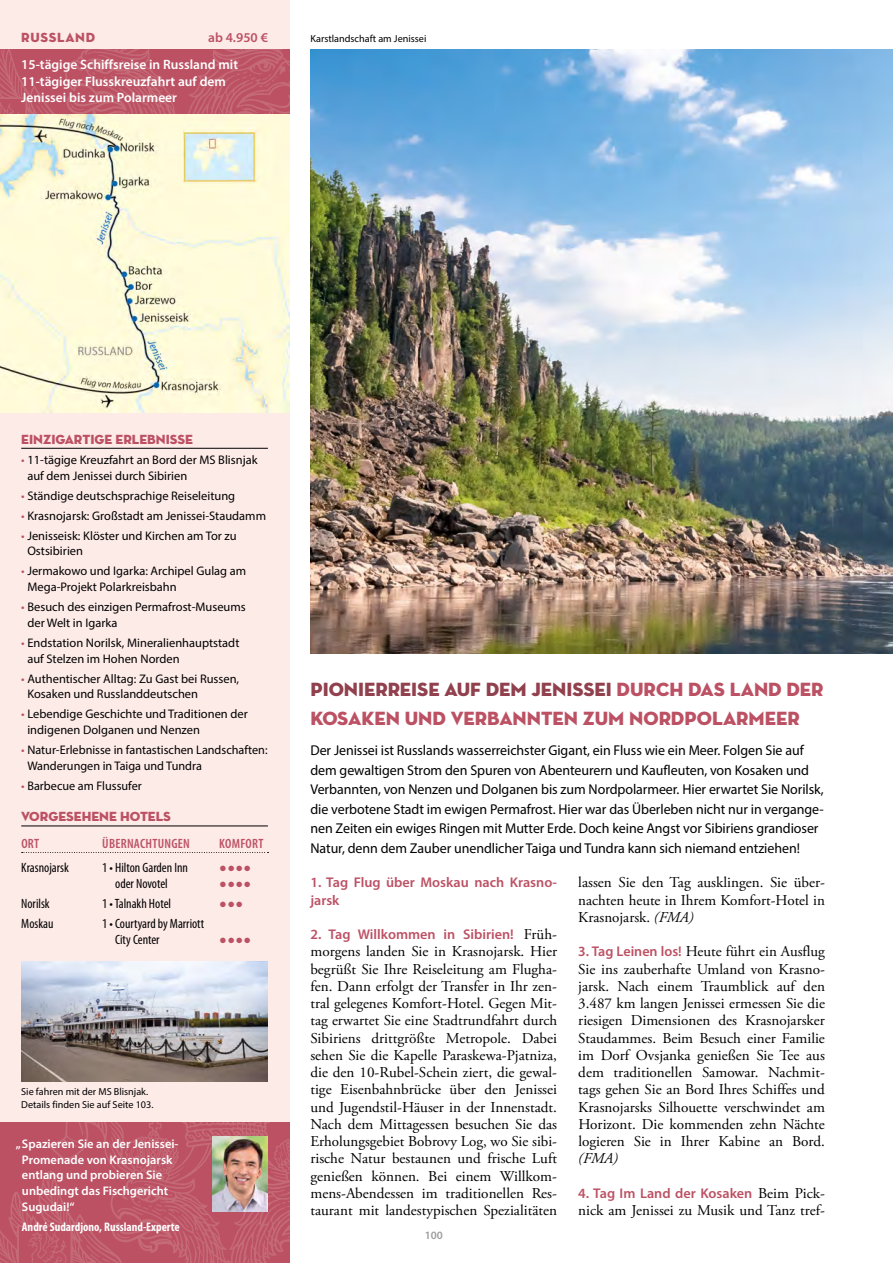
<style>
.page{position:relative;width:893px;height:1263px;background:#fff}
.page>*{position:absolute;margin:0;border:0;box-sizing:border-box;transform-origin:0 0}
.t1{font:19.5px/28.8px "Neutra Disp Titling";color:#bc5164}
.t2{font:15px/17.2px "Adobe Garamond Pro";color:#000;text-align:justify}
.t3{font:italic 15px "Adobe Garamond Pro";color:#000}
.t4{font:14.25px/19.5px "Myriad Pro";letter-spacing:-.005em;color:#000}
.t5{font:600 14.1px/17.2px "Myriad Pro";color:#bc5164}
.t6{font:condensed 13.5px/15.8px "Myriad Pro";color:#000}
.t7{font:600 13.5px/16.5px "Myriad Pro";color:#fff}
.t8{font:13.5px "Neutra Disp Titling";color:#bc5164}
.t9{font:600 condensed 13.5px "Myriad Pro";letter-spacing:.02em;color:#bc5164}
.t10{font:13.5px "Neutra Disp Titling";letter-spacing:.05em;color:#bc5164}
.t11{font:600 13.5px "Myriad Pro";color:#bc5164}
.t12{font:12.75px "Arial";color:#bc5164}
.t13{font:12.45px/15.8px "Myriad Pro";color:#000}
.t14{font:600 12.45px/15.8px "Myriad Pro";color:#fff}
.t15{font:700 condensed 12.45px "Myriad Pro";color:#fff}
.t16{font:600 11.25px "Myriad Pro";color:#9c9c9d}
.t17{font:10.2px/12.3px "Myriad Pro";color:#000}
.s1{color:#bc5164}
.s2{color:#91404d}
.s3{font-family:"Adobe Garamond Pro";font-weight:400;font-size:15px;color:#000}
.s4{font-style:italic}
.s5{font-family:"Myriad Pro";font-weight:600;font-size:14.1px;color:#bc5164}
</style>
<div class="page">
<div style="left:0;top:0;width:289px;height:1263px;background:#fdebe8"></div>
<img style="left:0;top:49px;width:289px;height:363px">
<img style="left:0;top:1123px;width:289px;height:140px">
<img style="left:310px;top:49px;width:583px;height:604px">
<hr style="left:21px;top:448px;width:247px;height:1px;background:#000">
<hr style="left:21px;top:826px;width:247px;height:1px;background:#000">
<svg style="left:22px;top:852px;width:246px;height:1px"></svg>
<img style="left:21px;top:961px;width:247px;height:120px">
<img style="left:213px;top:1136px;width:55px;height:75px">
<p class="t11" style="left:208px;top:29px;width:61px">ab 4.950 €</p>
<p class="t17" style="left:310px;top:32px;width:118px">Karstlandschaft am Jenissei</p>
<p class="t10" style="left:21px;top:29px;width:75px">RUSSLAND</p>
<p class="t7" style="left:21px;top:56px;width:218px">15-tägige Schiffsreise in Russland mit<br>11-tägiger Flusskreuzfahrt auf dem<br>Jenissei bis zum Polarmeer</p>
<p class="t8" style="left:21px;top:431px;width:173px">EINZIGARTIGE ERLEBNISSE</p>
<p class="t13" style="left:27px;top:452px;width:232px;text-indent:-6px"><span class="s1">•</span> 11-tägige Kreuzfahrt an Bord der MS Blisnjak auf dem Jenissei durch Sibirien</p>
<p class="t13" style="left:21px;top:487px;width:215px"><span class="s1">•</span> Ständige deutschsprachige Reiseleitung</p>
<p class="t13" style="left:21px;top:507px;width:246px"><span class="s1">•</span> Krasnojarsk: Großstadt am Jenissei-Staudamm</p>
<p class="t13" style="left:27px;top:527px;width:211px;text-indent:-6px"><span class="s1">•</span> Jenisseisk: Klöster und Kirchen am Tor zu<br>Ostsibirien</p>
<p class="t13" style="left:27px;top:563px;width:220px;text-indent:-6px"><span class="s1">•</span> Jermakowo und Igarka: Archipel Gulag am<br>Mega-Projekt Polarkreisbahn</p>
<p class="t13" style="left:27px;top:599px;width:220px;text-indent:-6px"><span class="s1">•</span> Besuch des einzigen Permafrost-Museums der Welt in Igarka</p>
<p class="t13" style="left:27px;top:635px;width:214px;text-indent:-6px"><span class="s1">•</span> Endstation Norilsk, Mineralienhauptstadt auf Stelzen im Hohen Norden</p>
<p class="t13" style="left:27px;top:670px;width:213px;text-indent:-6px"><span class="s1">•</span> Authentischer Alltag: Zu Gast bei Russen,<br>Kosaken und Russlanddeutschen</p>
<p class="t13" style="left:27px;top:706px;width:222px;text-indent:-6px"><span class="s1">•</span> Lebendige Geschichte und Traditionen der indigenen Dolganen und Nenzen</p>
<p class="t13" style="left:27px;top:742px;width:242px;text-indent:-6px"><span class="s1">•</span> Natur-Erlebnisse in fantastischen Landschaften:<br>Wanderungen in Taiga und Tundra</p>
<p class="t13" style="left:21px;top:778px;width:122px"><span class="s1">•</span> Barbecue am Flussufer</p>
<p class="t8" style="left:21px;top:808px;width:151px">VORGESEHENE HOTELS</p>
<p class="t9" style="left:21px;top:836px;width:19px">ORT</p>
<p class="t9" style="left:102px;top:836px;width:89px">ÜBERNACHTUNGEN</p>
<p class="t9" style="left:219px;top:836px;width:46px">KOMFORT</p>
<p class="t6" style="left:21px;top:860px;width:49px">Krasnojarsk</p>
<p class="t6" style="left:102px;top:860px;width:87px">1 • Hilton Garden Inn</p>
<p class="t12" style="left:219px;top:859px;width:33px">●●●●</p>
<p class="t6" style="left:115px;top:876px;width:54px">oder Novotel</p>
<p class="t12" style="left:219px;top:875px;width:33px">●●●●</p>
<p class="t6" style="left:21px;top:896px;width:30px">Norilsk</p>
<p class="t6" style="left:102px;top:896px;width:70px">1 • Talnakh Hotel</p>
<p class="t12" style="left:219px;top:895px;width:25px">●●●</p>
<p class="t6" style="left:21px;top:916px;width:34px">Moskau</p>
<p class="t6" style="left:115px;top:916px;width:91px;text-indent:-13px">1 • Courtyard by Marriott<br>City Center</p>
<p class="t12" style="left:219px;top:931px;width:33px">●●●●</p>
<p class="t17" style="left:21px;top:1086px;width:134px">Sie fahren mit der MS Blisnjak.<br>Details finden Sie auf Seite 103.</p>
<p class="t14" style="left:22px;top:1135px;width:158px;text-indent:-6px">„Spazieren Sie an der Jenissei-<br>Promenade von Krasnojarsk entlang und probieren Sie unbedingt das Fischgericht<br>Sugudai!“</p>
<p class="t15" style="left:22px;top:1220px;width:159px">André Sudardjono, Russland-Experte</p>
<h1 class="t1" style="left:310px;top:675px;width:514px"><span class="s2">PIONIERREISE AUF DEM JENISSEI</span> DURCH DAS LAND DER<br>KOSAKEN UND VERBANNTEN ZUM NORDPOLARMEER</h1>
<p class="t4" style="left:310px;top:741px;width:515px">Der Jenissei ist Russlands wasserreichster Gigant, ein Fluss wie ein Meer. Folgen Sie auf dem gewaltigen Strom den Spuren von Abenteurern und Kaufleuten, von Kosaken und Verbannten, von Nenzen und Dolganen bis zum Nordpolarmeer. Hier erwartet Sie Norilsk, die verbotene Stadt im ewigen Permafrost. Hier war das Überleben nicht nur in vergange&shy;nen Zeiten ein ewiges Ringen mit Mutter Erde. Doch keine Angst vor Sibiriens grandioser Natur, denn dem Zauber unendlicher Taiga und Tundra kann sich niemand entziehen!</p>
<p class="t5" style="left:310px;top:874px;width:248px">1. Tag Flug über Moskau nach Krasno&shy;jarsk</p>
<p class="t5" style="left:310px;top:925px;width:248px">2. Tag Willkommen in Sibirien! <span class="s3">Früh-</span></p>
<p class="t2" style="left:310px;top:943px;width:248px">morgens landen Sie in Krasnojarsk. Hier begrüßt Sie Ihre Reiseleitung am Flugha&shy;fen. Dann erfolgt der Transfer in Ihr zen&shy;tral gelegenes Komfort-Hotel. Gegen Mit&shy;tag erwartet Sie eine Stadtrundfahrt durch Sibiriens drittgrößte Metropole. Dabei sehen Sie die Kapelle Paraskewa-Pjatniza, die den 10-Rubel-Schein ziert, die gewal&shy;tige Eisenbahnbrücke über den Jenissei und Jugendstil-Häuser in der Innenstadt.<br>Nach dem Mittagessen besuchen Sie das Erholungsgebiet Bobrovy Log, wo Sie sibi&shy;rische Natur bestaunen und frische Luft genießen können. Bei einem Willkom&shy;mens-Abendessen im traditionellen Res&shy;taurant mit landestypischen Spezialitäten</p>
<p class="t2" style="left:578px;top:874px;width:248px">lassen Sie den Tag ausklingen. Sie über&shy;nachten heute in Ihrem Komfort-Hotel in Krasnojarsk. <span class="s4">(FMA)</span></p>
<p class="t2" style="left:578px;top:943px;width:248px"><span class="s5">3. Tag Leinen los!</span> Heute führt ein Ausflug Sie ins zauberhafte Umland von Krasno&shy;jarsk. Nach einem Traumblick auf den 3.487 km langen Jenissei ermessen Sie die riesigen Dimensionen des Krasnojarsker Staudammes. Beim Besuch einer Familie im Dorf Ovsjanka genießen Sie Tee aus dem traditionellen Samowar. Nachmit&shy;tags gehen Sie an Bord Ihres Schiffes und Krasnojarsks Silhouette verschwindet am Horizont. Die kommenden zehn Nächte logieren Sie in Ihrer Kabine an Bord.</p>
<p class="t3" style="left:578px;top:1150px;width:41px">(FMA)</p>
<p class="t5" style="left:578px;top:1184px;width:248px">4. Tag Im Land der Kosaken <span class="s3">Beim Pick-</span></p>
<p class="t2" style="left:578px;top:1202px;width:248px">nick am Jenissei zu Musik und Tanz tref-</p>
<p class="t16" style="left:425px;top:1228px;width:20px">100</p>
</div>
